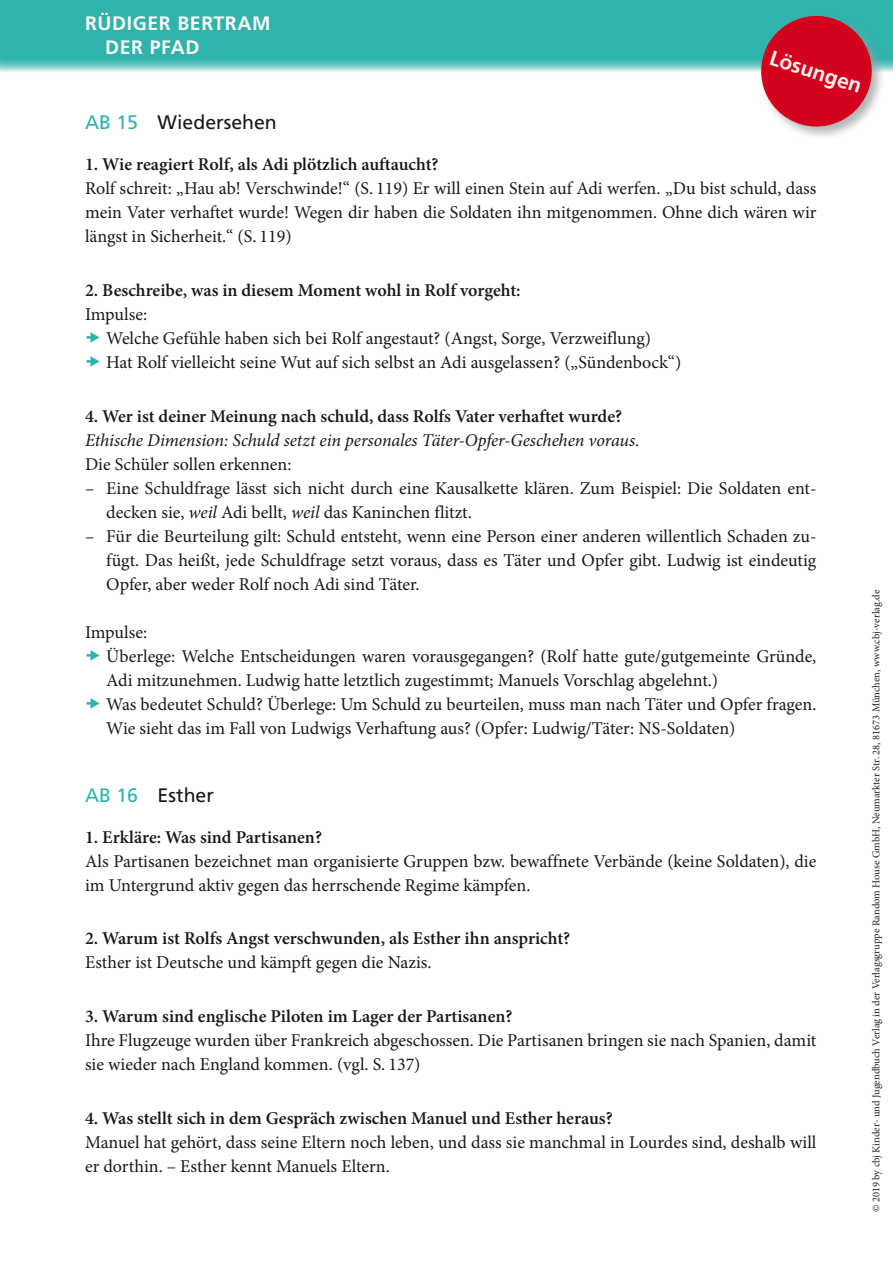
<style>
.page{position:relative;width:893px;height:1263px;background:#fff}
.page>*{position:absolute;margin:0;border:0;box-sizing:border-box;transform-origin:0 0}
.t1{font:700 21px "Frutiger LT Pro";color:#f7f4ed}
.t2{font:19.5px "Frutiger LT Pro";color:#1a171c}
.t3{font:700 19.5px/24px "Frutiger LT Pro";letter-spacing:.03em;color:#f9f6f0}
.t4{font:18px/24px "Minion Pro";color:#1a171c}
.t5{font:600 18px "Minion Pro";color:#1a171c}
.t6{font:italic 18px "Minion Pro";letter-spacing:-.005em;color:#1a171c}
.t7{font:10.5px "Minion Pro";color:#232124}
.s1{color:#2fb3ac}
.s2{font-style:italic}
</style>
<div class="page">
<svg style="left:0;top:0;width:893px;height:72px;background:#3cb7b1"></svg>
<div style="left:759px;top:14px;width:127px;height:127px;background:#9d9ea0;opacity:.75"></div>
<svg style="left:754px;top:9px;width:124px;height:124px;background:#ba4e5e"></svg>
<p class="t3" style="left:105px;top:12px;width:167px;text-indent:-20px">RÜDIGER BERTRAM<br>DER PFAD</p>
<p class="t1" style="left:774px;top:45px;width:97px;rotate:18deg">Lösungen</p>
<p class="t2" style="left:85px;top:111px;width:193px"><span class="s1">AB 15</span> Wiedersehen</p>
<p class="t5" style="left:85px;top:152px;width:355px">1. Wie reagiert Rolf, als Adi plötzlich auftaucht?</p>
<p class="t4" style="left:85px;top:177px;width:733px;text-align:justify">Rolf schreit: „Hau ab! Verschwinde!“ (S. 119) Er will einen Stein auf Adi werfen. „Du bist schuld, dass mein Vater verhaftet wurde! Wegen dir haben die Soldaten ihn mitgenommen. Ohne dich wären wir längst in Sicherheit.“ (S. 119)</p>
<p class="t5" style="left:85px;top:278px;width:437px">2. Beschreibe, was in diesem Moment wohl in Rolf vorgeht:</p>
<p class="t4" style="left:106px;top:303px;width:576px;text-indent:-21px">Impulse:<br>Welche Gefühle haben sich bei Rolf angestaut? (Angst, Sorge, Verzweiflung)<br>Hat Rolf vielleicht seine Wut auf sich selbst an Adi ausgelassen? („Sündenbock“)</p>
<p class="t5" style="left:85px;top:404px;width:539px">4. Wer ist deiner Meinung nach schuld, dass Rolfs Vater verhaftet wurde?</p>
<p class="t6" style="left:85px;top:428px;width:556px">Ethische Dimension: Schuld setzt ein personales Täter-Opfer-Geschehen voraus.</p>
<p class="t4" style="left:85px;top:452px;width:208px">Die Schüler sollen erkennen:</p>
<p class="t4" style="left:106px;top:476px;width:710px;text-indent:-21px">– Eine Schuldfrage lässt sich nicht durch eine Kausalkette klären. Zum Beispiel: Die Soldaten ent&shy;decken sie, <span class="s2">weil</span> Adi bellt, <span class="s2">weil</span> das Kaninchen flitzt.</p>
<p class="t4" style="left:106px;top:524px;width:712px;text-align:justify;text-indent:-21px">– Für die Beurteilung gilt: Schuld entsteht, wenn eine Person einer anderen willentlich Schaden zu&shy;fügt. Das heißt, jede Schuldfrage setzt voraus, dass es Täter und Opfer gibt. Ludwig ist eindeutig Opfer, aber weder Rolf noch Adi sind Täter.</p>
<p class="t4" style="left:106px;top:620px;width:712px;text-indent:-21px">Impulse:<br>Überlege: Welche Entscheidungen waren vorausgegangen? (Rolf hatte gute/gutgemeinte Gründe, Adi mitzunehmen. Ludwig hatte letztlich zugestimmt; Manuels Vorschlag abgelehnt.)<br>Was bedeutet Schuld? Überlege: Um Schuld zu beurteilen, muss man nach Täter und Opfer fragen.<br>Wie sieht das im Fall von Ludwigs Verhaftung aus? (Opfer: Ludwig/Täter: NS-Soldaten)</p>
<p class="t2" style="left:85px;top:783px;width:130px"><span class="s1">AB 16</span> Esther</p>
<p class="t5" style="left:85px;top:824px;width:239px">1. Erkläre: Was sind Partisanen?</p>
<p class="t4" style="left:85px;top:849px;width:733px">Als Partisanen bezeichnet man organisierte Gruppen bzw. bewaffnete Verbände (keine Soldaten), die im Untergrund aktiv gegen das herrschende Regime kämpfen.</p>
<p class="t5" style="left:85px;top:926px;width:487px">2. Warum ist Rolfs Angst verschwunden, als Esther ihn anspricht?</p>
<p class="t4" style="left:85px;top:951px;width:348px">Esther ist Deutsche und kämpft gegen die Nazis.</p>
<p class="t5" style="left:85px;top:1004px;width:429px">3. Warum sind englische Piloten im Lager der Partisanen?</p>
<p class="t4" style="left:85px;top:1028px;width:733px">Ihre Flugzeuge wurden über Frankreich abgeschossen. Die Partisanen bringen sie nach Spanien, damit sie wieder nach England kommen. (vgl. S. 137)</p>
<p class="t5" style="left:85px;top:1106px;width:529px">4. Was stellt sich in dem Gespräch zwischen Manuel und Esther heraus?</p>
<p class="t4" style="left:85px;top:1130px;width:733px">Manuel hat gehört, dass seine Eltern noch leben, und dass sie manchmal in Lourdes sind, deshalb will er dorthin. – Esther kennt Manuels Eltern.</p>
<p class="t7" style="left:869px;top:1212px;width:624px;rotate:-90deg">© 2019 by cbj Kinder- und Jugendbuch Verlag in der Verlagsgruppe Random House GmbH, Neumarkter Str. 28, 81673 München, www.cbj-verlag.de</p>
</div>
